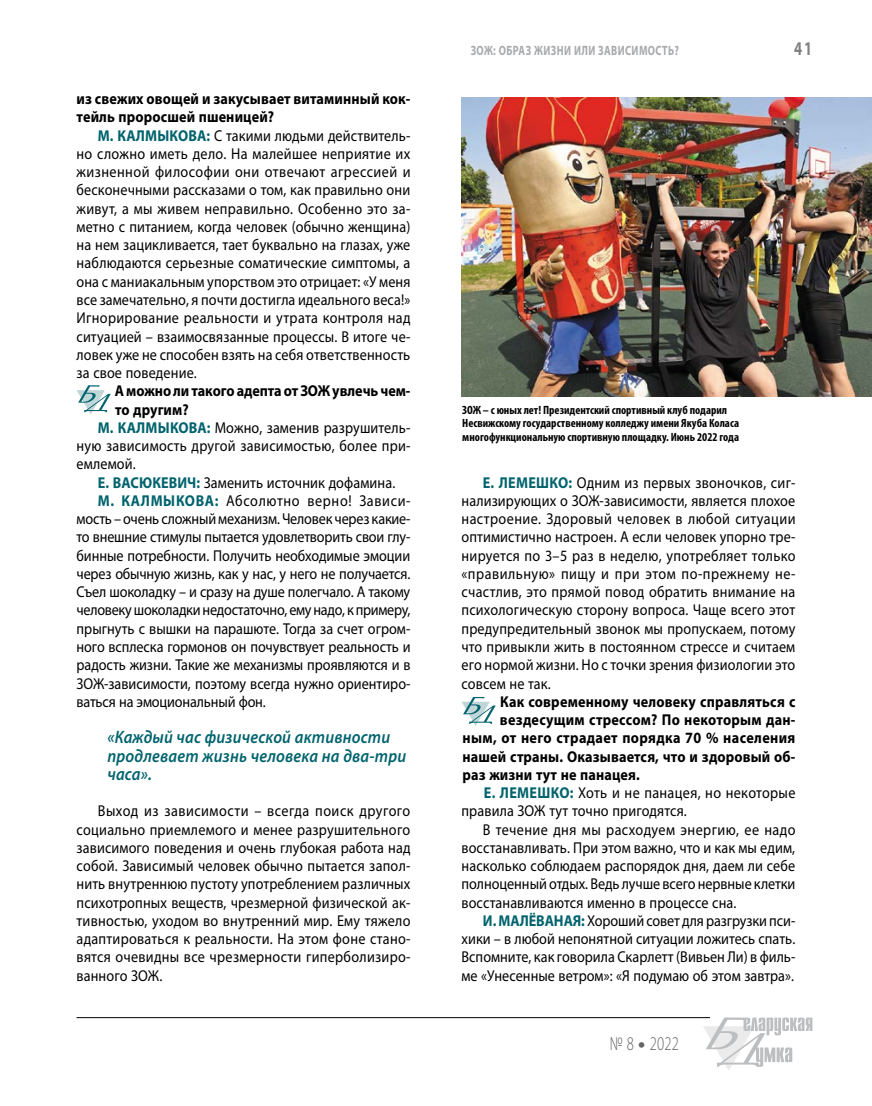
<style>
.page{position:relative;width:872px;height:1106px;background:#fff}
.page>*{position:absolute;margin:0;border:0;box-sizing:border-box;transform-origin:0 0}
.t1{font:300 19.5px "Myriad Pro";color:#636466;scale:.75 1}
.t2{font:700 19.5px "Myriad Pro";color:#808285;scale:.75 1}
.t3{font:italic 600 18px/18.3px "Myriad Pro";letter-spacing:.01em;color:#00636d;scale:.9 1}
.t4{font:15.75px/18.3px "Myriad Pro";color:#000;text-align:justify;scale:.9 1}
.t5{font:700 15.75px/18.3px "Myriad Pro";letter-spacing:.01em;color:#000;scale:.9 1}
.t6{font:15.75px "Myriad Pro";letter-spacing:.02em;color:#000;scale:.9 1}
.t7{font:15.75px "Myriad Pro";letter-spacing:-.02em;color:#000;scale:.9 1}
.t8{font:15.75px "Myriad Pro";letter-spacing:.03em;color:#000;scale:.9 1}
.t9{font:15.75px "Myriad Pro";letter-spacing:.045em;color:#000;scale:.9 1}
.t10{font:700 13.5px "Myriad Pro";letter-spacing:.04em;color:#a7a9ac;scale:.75 1}
.t11{font:700 condensed 12px/13.5px "Myriad Pro";color:#000}
.s1{font-weight:700;color:#00636d}
.s2{font-weight:900}
</style>
<div class="page">
<hr style="left:77px;top:1017px;width:633px;height:1px;background:#000">
<svg style="left:703px;top:1017px;width:109px;height:53px"></svg>
<svg style="left:77px;top:385px;width:34px;height:29px"></svg>
<svg style="left:462px;top:697px;width:34px;height:29px"></svg>
<img style="left:461px;top:97px;width:411px;height:299px">
<p class="t5" style="left:77px;top:89px;width:372px">из свежих овощей и закусывает витаминный кок&shy;тейль проросшей пшеницей?</p>
<p class="t4" style="left:77px;top:126px;width:373px;text-indent:21px"><span class="s1">М. КАЛМЫКОВА:</span> С такими людьми действитель&shy;но сложно иметь дело. На малейшее неприятие их жизненной философии они отвечают агрессией и бесконечными рассказами о том, как правильно они живут, а мы живем неправильно. Особенно это за&shy;метно с питанием, когда человек (обычно женщина) на нем зацикливается, тает буквально на глазах, уже наблюдаются серьезные соматические симптомы, а она с маниакальным упорством это отрицает: «У меня все замечательно, я почти достигла идеального веса!» Игнорирование реальности и утрата контроля над ситуацией – взаимосвязанные процессы. В итоге че&shy;ловек уже не способен взять на себя ответственность за свое поведение.</p>
<p class="t5" style="left:115px;top:381px;width:330px">А можно ли такого адепта от ЗОЖ увлечь чем-</p>
<p class="t5" style="left:115px;top:399px;width:84px">то другим?</p>
<p class="t4" style="left:98px;top:418px;width:349px"><span class="s1">М. КАЛМЫКОВА:</span> Можно, заменив разрушитель-</p>
<p class="t6" style="left:77px;top:436px;width:372px">ную зависимость другой зависимостью, более при-</p>
<p class="t4" style="left:77px;top:454px;width:67px">емлемой.</p>
<p class="t4" style="left:98px;top:473px;width:332px"><span class="s1">Е. ВАСЮКЕВИЧ:</span> Заменить источник дофамина.</p>
<p class="t9" style="left:98px;top:491px;width:349px"><span class="s1">М. КАЛМЫКОВА:</span> Абсолютно верно! Зависи-</p>
<p class="t4" style="left:77px;top:509px;width:372px">мость – очень сложный механизм. Человек через какие-</p>
<p class="t4" style="left:77px;top:527px;width:372px">то внешние стимулы пытается удовлетворить свои глу-</p>
<p class="t4" style="left:77px;top:546px;width:372px">бинные потребности. Получить необходимые эмоции</p>
<p class="t4" style="left:77px;top:564px;width:372px">через обычную жизнь, как у нас, у него не получается.</p>
<p class="t4" style="left:77px;top:582px;width:372px">Съел шоколадку – и сразу на душе полегчало. А такому</p>
<p class="t7" style="left:77px;top:600px;width:372px">человеку шоколадки недостаточно, ему надо, к примеру,</p>
<p class="t4" style="left:77px;top:619px;width:372px">прыгнуть с вышки на парашюте. Тогда за счет огром-</p>
<p class="t4" style="left:77px;top:637px;width:372px">ного всплеска гормонов он почувствует реальность и</p>
<p class="t4" style="left:77px;top:655px;width:372px">радость жизни. Такие же механизмы проявляются и в</p>
<p class="t4" style="left:77px;top:674px;width:372px">ЗОЖ-зависимости, поэтому всегда нужно ориентиро-</p>
<p class="t4" style="left:77px;top:692px;width:212px">ваться на эмоциональный фон.</p>
<p class="t3" style="left:107px;top:727px;width:333px">«Каждый час физической активности продлевает жизнь человека на два-три часа».</p>
<p class="t4" style="left:77px;top:801px;width:372px;text-indent:21px">Выход из зависимости – всегда поиск другого социально приемлемого и менее разрушительного зависимого поведения и очень глубокая работа над собой. Зависимый человек обычно пытается запол&shy;нить внутреннюю пустоту употреблением различных психотропных веществ, чрезмерной физической ак&shy;тивностью, уходом во внутренний мир. Ему тяжело адаптироваться к реальности. На этом фоне стано&shy;вятся очевидны все чрезмерности гиперболизиро&shy;ванного ЗОЖ.</p>
<p class="t10" style="left:471px;top:42px;width:279px">ЗОЖ: ОБРАЗ ЖИЗНИ ИЛИ ЗАВИСИМОСТЬ?</p>
<p class="t2" style="left:794px;top:36px;width:26px">41</p>
<p class="t11" style="left:462px;top:403px;width:278px">ЗОЖ – с юных лет! Президентский спортивный клуб подарил<br>Несвижскому государственному колледжу имени Якуба Коласа многофункциональную спортивную площадку. Июнь 2022 года</p>
<p class="t4" style="left:461px;top:473px;width:373px;text-indent:21px"><span class="s1">Е. ЛЕМЕШКО:</span> Одним из первых звоночков, сиг&shy;нализирующих о ЗОЖ-зависимости, является плохое настроение. Здоровый человек в любой ситуации оптимистично настроен. А если человек упорно тре&shy;нируется по 3–5 раз в неделю, употребляет только «правильную» пищу и при этом по-прежнему не&shy;счастлив, это прямой повод обратить внимание на психологическую сторону вопроса. Чаще всего этот предупредительный звонок мы пропускаем, потому что привыкли жить в постоянном стрессе и считаем его нормой жизни. Но с точки зрения физиологии это совсем не так.</p>
<p class="t5" style="left:500px;top:692px;width:329px">Как современному человеку справляться с</p>
<p class="t5" style="left:500px;top:710px;width:330px">вездесущим стрессом? По некоторым дан-</p>
<p class="t5" style="left:462px;top:728px;width:371px">ным, от него страдает порядка 70 % населения</p>
<p class="t5" style="left:462px;top:746px;width:371px">нашей страны. Оказывается, что и здоровый об-</p>
<p class="t5" style="left:462px;top:765px;width:198px">раз жизни тут не панацея.</p>
<p class="t6" style="left:484px;top:783px;width:348px"><span class="s1">Е. ЛЕМЕШКО:</span> Хоть и не панацея, но некоторые</p>
<p class="t4" style="left:461px;top:801px;width:252px">правила ЗОЖ тут точно пригодятся.</p>
<p class="t8" style="left:483px;top:819px;width:349px">В течение дня мы расходуем энергию, ее надо</p>
<p class="t4" style="left:461px;top:838px;width:372px">восстанавливать. При этом важно, что и как мы едим,</p>
<p class="t4" style="left:461px;top:856px;width:372px">насколько соблюдаем распорядок дня, даем ли себе</p>
<p class="t4" style="left:461px;top:874px;width:372px">полноценный отдых. Ведь лучше всего нервные клетки</p>
<p class="t4" style="left:461px;top:893px;width:307px">восстанавливаются именно в процессе сна.</p>
<p class="t4" style="left:483px;top:911px;width:349px"><span class="s1">И. МАЛЁВАНАЯ:</span> Хороший совет для разгрузки пси-</p>
<p class="t4" style="left:461px;top:929px;width:372px">хики – в любой непонятной ситуации ложитесь спать.</p>
<p class="t4" style="left:461px;top:947px;width:372px">Вспомните, как говорила Скарлетт (Вивьен Ли) в филь-</p>
<p class="t4" style="left:461px;top:966px;width:371px">ме «Унесенные ветром»: «Я подумаю об этом завтра».</p>
<p class="t1" style="left:609px;top:1032px;width:94px">№ 8 <span class="s2">•</span> 2022</p>
</div>
